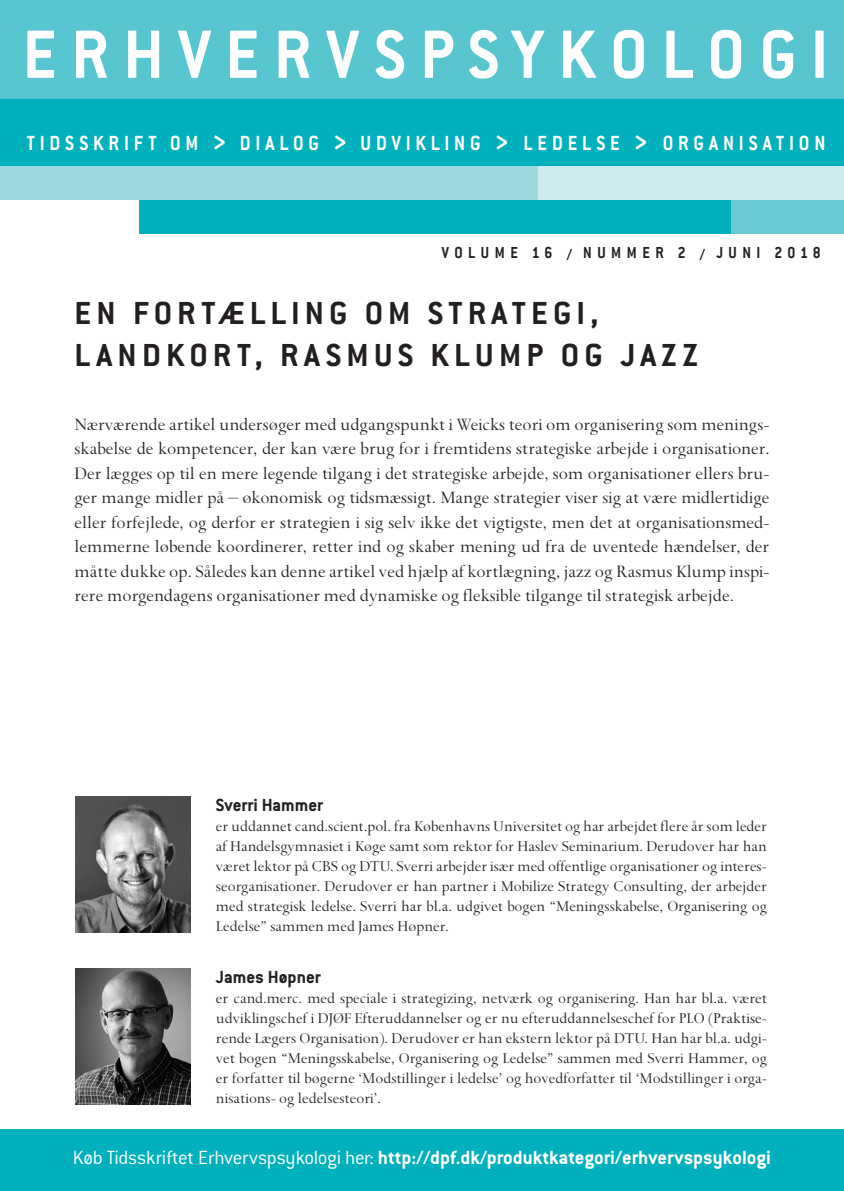
<style>
.page{position:relative;width:844px;height:1191px;background:#fff}
.page>*{position:absolute;margin:0;border:0;box-sizing:border-box;transform-origin:0 0}
.t1{font:700 74.9px "Conduit ITC";letter-spacing:.205em;color:#fff;scale:.95 1}
.t2{font:700 35px/42px "Conduit ITC";letter-spacing:.15em;color:#231f20}
.t3{font:700 22.4px "Conduit ITC";letter-spacing:.24em;color:#fff;scale:.9 1}
.t4{font:700 21px "Conduit ITC";color:#fff}
.t5{font:19.25px/24.5px "Spectrum";color:#231f20;text-align:justify}
.t6{font:700 19.25px "Conduit ITC";color:#231f20}
.t7{font:700 17.5px "Conduit ITC";letter-spacing:.35em;color:#231f20;scale:.9 1}
.t8{font:16.62px/19.9px "Spectrum";color:#231f20;text-align:justify}
.s1{font-size:31.15px}
.s2{font-weight:300}
</style>
<div class="page">
<div style="left:0;top:1129px;width:843px;height:62px;background:#00b0bc"></div>
<div style="left:0;top:0;width:843px;height:125px;background:#58c6d0"></div>
<div style="left:0;top:166px;width:656px;height:34px;background:#9fd9e0"></div>
<div style="left:0;top:99px;width:843px;height:67px;background:#00b0bc"></div>
<div style="left:537px;top:166px;width:306px;height:34px;background:#ceebef"></div>
<div style="left:618px;top:200px;width:225px;height:33px;background:#6acad3"></div>
<div style="left:139px;top:200px;width:591px;height:33px;background:#00b0bc"></div>
<img style="left:76px;top:797px;width:115px;height:135px">
<img style="left:76px;top:968px;width:115px;height:136px">
<h1 class="t1" style="left:23px;top:11px;width:849px">ERHVERVSPSYKOLOGI</h1>
<h3 class="t3" style="left:27px;top:129px;width:888px">TIDSSKRIFT OM <span class="s1">&gt;</span> DIALOG <span class="s1">&gt;</span> UDVIKLING <span class="s1">&gt;</span> LEDELSE <span class="s1">&gt;</span> ORGANISATION</h3>
<p class="t7" style="left:442px;top:242px;width:422px">VOLUME 16 / NUMMER 2 / JUNI 2018</p>
<h2 class="t2" style="left:74px;top:292px;width:625px">EN FORTÆLLING OM STRATEGI,<br>LANDKORT, RASMUS KLUMP OG JAZZ</h2>
<p class="t5" style="left:74px;top:412px;width:696px">Nærværende artikel undersøger med udgangspunkt i Weicks teori om organisering som menings&shy;skabelse de kompetencer, der kan være brug for i fremtidens strategiske arbejde i organisationer.<br>Der lægges op til en mere legende tilgang i det strategiske arbejde, som organisationer ellers bru&shy;ger mange midler på – økonomisk og tidsmæssigt. Mange strategier viser sig at være midlertidige eller forfejlede, og derfor er strategien i sig selv ikke det vigtigste, men det at organisationsmed&shy;lemmerne løbende koordinerer, retter ind og skaber mening ud fra de uventede hændelser, der måtte dukke op. Således kan denne artikel ved hjælp af kortlægning, jazz og Rasmus Klump inspi&shy;rere morgendagens organisationer med dynamiske og fleksible tilgange til strategisk arbejde.</p>
<p class="t6" style="left:216px;top:794px;width:109px">Sverri Hammer</p>
<p class="t8" style="left:216px;top:816px;width:552px">er uddannet cand.scient.pol. fra Københavns Universitet og har arbejdet flere år som leder af Handelsgymnasiet i Køge samt som rektor for Haslev Seminarium. Derudover har han været lektor på CBS og DTU. Sverri arbejder især med offentlige organisationer og interes&shy;seorganisationer. Derudover er han partner i Mobilize Strategy Consulting, der arbejder med strategisk ledelse. Sverri har bl.a. udgivet bogen “Meningsskabelse, Organisering og Ledelse” sammen med James Høpner.</p>
<p class="t6" style="left:216px;top:965px;width:106px">James Høpner</p>
<p class="t8" style="left:216px;top:988px;width:552px">er cand.merc. med speciale i strategizing, netværk og organisering. Han har bl.a. været udviklingschef i DJØF Efteruddannelser og er nu efteruddannelseschef for PLO (Praktise&shy;rende Lægers Organisation). Derudover er han ekstern lektor på DTU. Han har bl.a. udgi&shy;vet bogen “Meningsskabelse, Organisering og Ledelse” sammen med Sverri Hammer, og er forfatter til bøgerne ‘Modstillinger i ledelse’ og hovedforfatter til ‘Modstillinger i orga&shy;nisations- og ledelsesteori’.</p>
<p class="t4" style="left:73px;top:1144px;width:699px"><span class="s2">Køb Tidsskriftet Erhvervspsykologi her:</span> http://dpf.dk/produktkategori/erhvervspsykologi</p>
</div>
